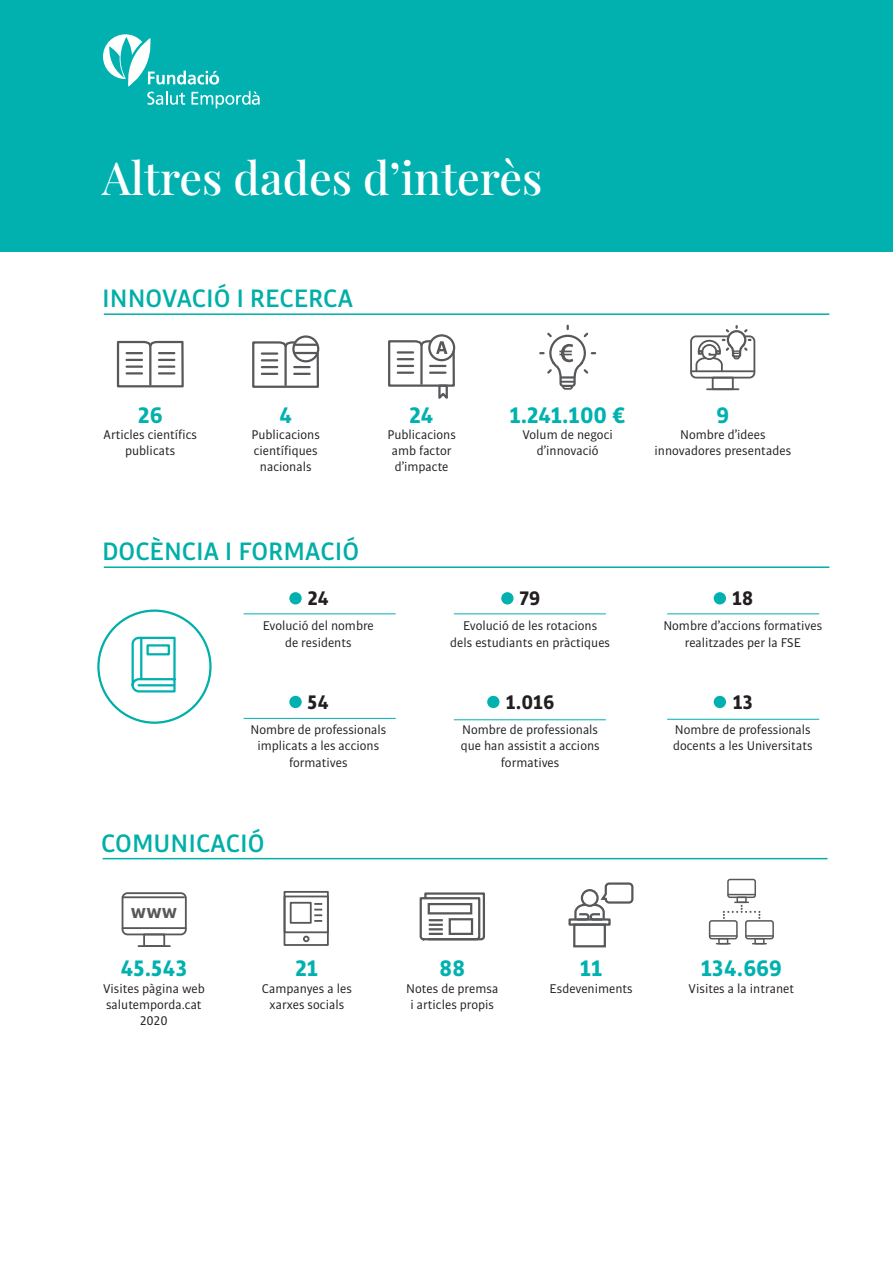
<style>
.page{position:relative;width:893px;height:1263px;background:#fff}
.page>*{position:absolute;margin:0;border:0;box-sizing:border-box;transform-origin:0 0}
.t1{font:500 45px "Playfair Display";color:#fff}
.t2{font:500 27px "Bulo";color:#00afa7}
.t3{font:700 24px "Bulo";color:#00b1b0}
.t4{font:700 21px "Bulo";color:#231f20}
.t5{font:700 20.25px "Bulo";color:#57585a}
.t6{font:13.5px/16.2px "Bulo";color:#231f20;text-align:center}
</style>
<div class="page">
<hr style="left:104px;top:313px;width:725px;height:2px;background:#00afa7">
<div style="left:0;top:0;width:893px;height:251px;background:#00b1b0"></div>
<svg style="left:103px;top:34px;width:157px;height:74px"></svg>
<svg style="left:116px;top:340px;width:68px;height:48px"></svg>
<hr style="left:149px;top:345px;width:2px;height:40px;background:#57585a">
<svg style="left:252px;top:340px;width:68px;height:48px"></svg>
<hr style="left:284px;top:345px;width:3px;height:41px;background:#57585a">
<div style="left:292px;top:335px;width:27px;height:27px;border:2px solid #57585a;border-radius:50%"></div>
<hr style="left:295px;top:344px;width:22px;height:2px;background:#57585a">
<hr style="left:294px;top:352px;width:24px;height:2px;background:#57585a">
<div style="left:428px;top:334px;width:27px;height:27px;border:2px solid #57585a;border-radius:50%"></div>
<svg style="left:388px;top:339px;width:68px;height:60px"></svg>
<svg style="left:540px;top:326px;width:55px;height:64px"></svg>
<div style="left:690px;top:335px;width:65px;height:43px;border:2px solid #57585a;border-radius:5px"></div>
<hr style="left:691px;top:370px;width:63px;height:2px;background:#57585a">
<div style="left:712px;top:377px;width:22px;height:13px;border:2px solid #57585a"></div>
<hr style="left:707px;top:388px;width:31px;height:2px;background:#57585a">
<svg style="left:695px;top:326px;width:55px;height:47px"></svg>
<hr style="left:104px;top:566px;width:725px;height:2px;background:#00afa7">
<div style="left:97px;top:609px;width:115px;height:115px;border:2px solid #00afa7;border-radius:50%"></div>
<svg style="left:131px;top:636px;width:45px;height:57px"></svg>
<hr style="left:140px;top:638px;width:2px;height:41px;background:#00b1b0">
<div style="left:146px;top:644px;width:24px;height:11px;border:2px solid #00b1b0"></div>
<hr style="left:139px;top:684px;width:35px;height:2px;background:#00b1b0">
<hr style="left:244px;top:613px;width:152px;height:1px;background:#00b1b0">
<hr style="left:244px;top:718px;width:152px;height:1px;background:#00b1b0">
<hr style="left:454px;top:613px;width:152px;height:1px;background:#00b1b0">
<hr style="left:454px;top:719px;width:152px;height:1px;background:#00b1b0">
<hr style="left:667px;top:613px;width:152px;height:1px;background:#00b1b0">
<hr style="left:667px;top:719px;width:152px;height:1px;background:#00b1b0">
<div style="left:289px;top:592px;width:13px;height:12px;background:#00b1b0;border-radius:50%"></div>
<div style="left:289px;top:696px;width:13px;height:12px;background:#00b1b0;border-radius:50%"></div>
<div style="left:487px;top:696px;width:12px;height:12px;background:#00b1b0;border-radius:50%"></div>
<div style="left:714px;top:696px;width:12px;height:12px;background:#00b1b0;border-radius:50%"></div>
<div style="left:501px;top:592px;width:13px;height:12px;background:#00b1b0;border-radius:50%"></div>
<div style="left:714px;top:592px;width:12px;height:12px;background:#00b1b0;border-radius:50%"></div>
<hr style="left:103px;top:858px;width:724px;height:1px;background:#00afa7">
<svg style="left:419px;top:892px;width:66px;height:49px"></svg>
<div style="left:449px;top:918px;width:24px;height:17px;border:2px solid #57585a"></div>
<div style="left:284px;top:891px;width:45px;height:55px;border:2px solid #57585a"></div>
<svg style="left:303px;top:936px;width:6px;height:6px"></svg>
<div style="left:284px;top:895px;width:45px;height:38px;border:2px solid #57585a"></div>
<div style="left:290px;top:902px;width:22px;height:22px;border:2px solid #57585a"></div>
<svg style="left:314px;top:903px;width:8px;height:19px"></svg>
<div style="left:568px;top:918px;width:43px;height:8px;border:2px solid #57585a"></div>
<div style="left:573px;top:923px;width:33px;height:24px;border:2px solid #57585a"></div>
<svg style="left:573px;top:882px;width:61px;height:40px"></svg>
<div style="left:122px;top:892px;width:65px;height:43px;border:2px solid #57585a;border-radius:5px"></div>
<hr style="left:123px;top:927px;width:63px;height:2px;background:#57585a">
<div style="left:143px;top:933px;width:22px;height:14px;border:2px solid #57585a"></div>
<hr style="left:138px;top:945px;width:32px;height:2px;background:#57585a">
<hr style="left:122px;top:896px;width:63px;height:2px;background:#57585a">
<div style="left:727px;top:879px;width:29px;height:19px;border:2px solid #57585a;border-radius:2px"></div>
<svg style="left:728px;top:894px;width:27px;height:1px"></svg>
<div style="left:736px;top:896px;width:11px;height:7px;border:2px solid #57585a"></div>
<div style="left:709px;top:920px;width:29px;height:19px;border:2px solid #57585a;border-radius:2px"></div>
<hr style="left:710px;top:935px;width:27px;height:2px;background:#57585a">
<div style="left:718px;top:938px;width:10px;height:6px;border:2px solid #57585a"></div>
<svg style="left:716px;top:943px;width:14px;height:1px"></svg>
<div style="left:745px;top:920px;width:29px;height:19px;border:2px solid #57585a;border-radius:2px"></div>
<hr style="left:746px;top:935px;width:27px;height:2px;background:#57585a">
<div style="left:754px;top:938px;width:11px;height:6px;border:2px solid #57585a"></div>
<svg style="left:753px;top:943px;width:13px;height:1px"></svg>
<svg style="left:723px;top:901px;width:37px;height:18px"></svg>
<h1 class="t1" style="left:102px;top:143px;width:442px">Altres dades d’interès</h1>
<h2 class="t2" style="left:102px;top:282px;width:252px">INNOVACIÓ I RECERCA</h2>
<h3 class="t3" style="left:138px;top:399px;width:26px">26</h3>
<p class="t6" style="left:104px;top:426px;width:95px">Articles científics publicats</p>
<h3 class="t3" style="left:279px;top:399px;width:15px">4</h3>
<p class="t6" style="left:251px;top:426px;width:70px">Publicacions científiques nacionals</p>
<h3 class="t3" style="left:410px;top:399px;width:26px">24</h3>
<p class="t6" style="left:387px;top:426px;width:70px">Publicacions amb factor d’impacte</p>
<h3 class="t3" style="left:509px;top:399px;width:118px">1.241.100 €</h3>
<p class="t6" style="left:523px;top:426px;width:92px">Volum de negoci d’innovació</p>
<h3 class="t3" style="left:716px;top:399px;width:14px">9</h3>
<p class="t6" style="left:655px;top:426px;width:138px">Nombre d’idees innovadores presentades</p>
<h2 class="t2" style="left:102px;top:535px;width:258px">DOCÈNCIA I FORMACIÓ</h2>
<h3 class="t4" style="left:308px;top:585px;width:23px">24</h3>
<p class="t6" style="left:263px;top:618px;width:112px">Evolució del nombre de residents</p>
<h3 class="t4" style="left:308px;top:689px;width:23px">54</h3>
<p class="t6" style="left:250px;top:721px;width:137px">Nombre de professionals implicats a les accions formatives</p>
<h3 class="t4" style="left:520px;top:585px;width:22px">79</h3>
<p class="t6" style="left:450px;top:618px;width:161px">Evolució de les rotacions<br>dels estudiants en pràctiques</p>
<h3 class="t4" style="left:506px;top:689px;width:50px">1.016</h3>
<p class="t6" style="left:461px;top:721px;width:141px">Nombre de professionals que han assistit a accions formatives</p>
<h2 class="t2" style="left:101px;top:826px;width:165px">COMUNICACIÓ</h2>
<h3 class="t5" style="left:131px;top:898px;width:48px">www</h3>
<h3 class="t3" style="left:120px;top:953px;width:68px">45.543</h3>
<p class="t6" style="left:103px;top:980px;width:103px">Visites pàgina web salutemporda.cat<br>2020</p>
<h3 class="t3" style="left:295px;top:953px;width:24px">21</h3>
<p class="t6" style="left:262px;top:980px;width:92px">Campanyes a les xarxes socials</p>
<h3 class="t3" style="left:440px;top:953px;width:27px">88</h3>
<p class="t6" style="left:406px;top:980px;width:94px">Notes de premsa i articles propis</p>
<h3 class="t3" style="left:580px;top:953px;width:24px">11</h3>
<p class="t6" style="left:550px;top:980px;width:85px">Esdeveniments</p>
<h3 class="t4" style="left:732px;top:585px;width:23px">18</h3>
<p class="t6" style="left:663px;top:618px;width:160px">Nombre d’accions formatives realitzades per la FSE</p>
<h3 class="t4" style="left:733px;top:689px;width:22px">13</h3>
<p class="t6" style="left:673px;top:721px;width:141px;text-align:left">Nombre de professionals docents a les Universitats</p>
<h3 class="t3" style="left:701px;top:953px;width:83px">134.669</h3>
<p class="t6" style="left:689px;top:980px;width:107px">Visites a la intranet</p>
</div>
